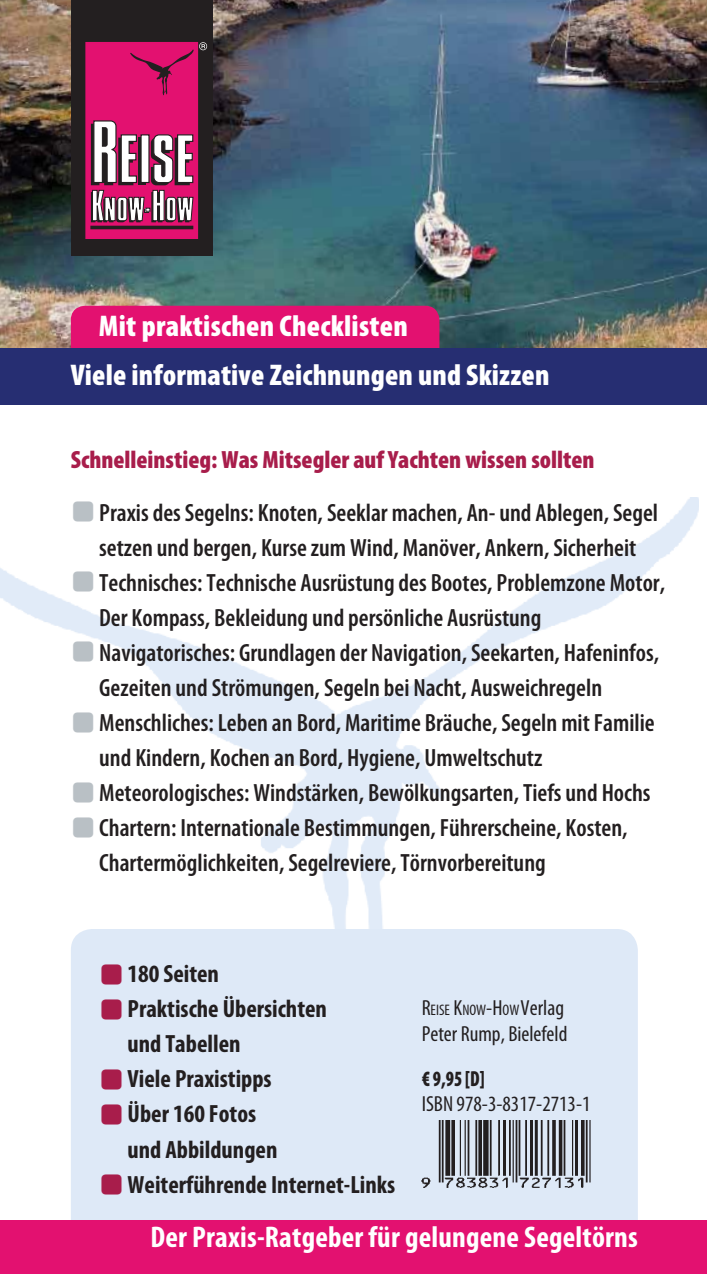
<style>
.page{position:relative;width:707px;height:1274px;background:#fff}
.page>*{position:absolute;margin:0;border:0;box-sizing:border-box;transform-origin:0 0}
.t1{font:900 condensed 30px/49.2px "Myriad Pro";letter-spacing:.005em;color:#fff}
.t2{font:700 condensed 30px "Myriad Pro";letter-spacing:.005em;color:#fff}
.t3{font:600 condensed 25px/52.5px "Myriad Pro";color:#231f20}
.t4{font:700 condensed 25px "Myriad Pro";color:#231f20}
.t5{font:condensed 22px "Myriad Pro";color:#231f20}
.t6{font:900 condensed 22px "Myriad Pro";color:#231f20;scale:.85 1}
.t7{font:condensed 15.25px "Myriad Pro";color:#231f20}
.s1{font-weight:900;color:#a81d4b}
.s2{font-family:"Button Bonus Rounded Negative";font-weight:400;font-stretch:normal;color:#b9c0c5}
.s3{font-family:"Button Bonus Rounded Negative";font-weight:400;font-stretch:normal;color:#a81d4b}
.s4{font-size:22px}
</style>
<div class="page">
<img style="left:0;top:0;width:707px;height:348px">
<img style="left:0;top:497px;width:698px;height:431px">
<div style="left:71px;top:928px;width:567px;height:291px;background:#dee9f7"></div>
<div style="left:99px;top:957px;width:298px;height:273px;background:#dee9f7"></div>
<div style="left:0;top:1219px;width:707px;height:54px;background:#e31170"></div>
<img style="left:422px;top:1119px;width:172px;height:71px">
<div style="left:71px;top:306px;width:368px;height:70px;background:#e31170;border-radius:14px"></div>
<div style="left:0;top:348px;width:707px;height:57px;background:#262e72"></div>
<div style="left:71px;top:0;width:142px;height:255px;background:#231f20"></div>
<div style="left:86px;top:43px;width:111px;height:195px;background:#e31170"></div>
<div style="left:85px;top:42px;width:113px;height:197px;border:2px solid #e41070"></div>
<div style="left:90px;top:226px;width:103px;height:3px;border:1px solid #231f20"></div>
<svg style="left:130px;top:42px;width:77px;height:53px"></svg>
<svg style="left:91px;top:120px;width:103px;height:102px"></svg>
<p class="t1" style="left:71px;top:304px;width:480px;text-indent:28px">Mit praktischen Checklisten<br>Viele informative Zeichnungen und Skizzen</p>
<p class="t3" style="left:71px;top:436px;width:589px"><span class="s1">Schnelleinstieg: Was Mitsegler auf Yachten wissen sollten<br></span><span class="s2">Z</span> Praxis des Segelns: Knoten, Seeklar machen, An- und Ablegen, Segel</p>
<p class="t3" style="left:99px;top:523px;width:539px">setzen und bergen, Kurse zum Wind, Manöver, Ankern, Sicherheit</p>
<p class="t3" style="left:71px;top:558px;width:596px"><span class="s2">Z</span> Technisches: Technische Ausrüstung des Bootes, Problemzone Motor,</p>
<p class="t3" style="left:99px;top:593px;width:444px">Der Kompass, Bekleidung und persönliche Ausrüstung</p>
<p class="t3" style="left:71px;top:628px;width:590px"><span class="s2">Z</span> Navigatorisches: Grundlagen der Navigation, Seekarten, Hafeninfos,</p>
<p class="t3" style="left:99px;top:663px;width:504px">Gezeiten und Strömungen, Segeln bei Nacht, Ausweichregeln</p>
<p class="t3" style="left:71px;top:698px;width:585px"><span class="s2">Z</span> Menschliches: Leben an Bord, Maritime Bräuche, Segeln mit Familie</p>
<p class="t3" style="left:99px;top:733px;width:445px">und Kindern, Kochen an Bord, Hygiene, Umweltschutz</p>
<p class="t3" style="left:71px;top:768px;width:581px"><span class="s2">Z</span> Meteorologisches: Windstärken, Bewölkungsarten, Tiefs und Hochs</p>
<p class="t3" style="left:71px;top:803px;width:558px"><span class="s2">Z</span> Chartern: Internationale Bestimmungen, Führerscheine, Kosten,</p>
<p class="t3" style="left:99px;top:838px;width:448px">Chartermöglichkeiten, Segelreviere, Törnvorbereitung</p>
<p class="t4" style="left:99px;top:964px;width:121px"><span class="s3">Z</span> 180 Seiten</p>
<p class="t4" style="left:99px;top:999px;width:229px"><span class="s3">Z</span> Praktische Übersichten</p>
<p class="t4" style="left:128px;top:1034px;width:115px">und Tabellen</p>
<p class="t4" style="left:99px;top:1069px;width:174px"><span class="s3">Z</span> Viele Praxistipps</p>
<p class="t4" style="left:99px;top:1104px;width:158px"><span class="s3">Z</span> Über 160 Fotos</p>
<p class="t4" style="left:128px;top:1139px;width:151px">und Abbildungen</p>
<p class="t4" style="left:99px;top:1174px;width:298px"><span class="s3">Z</span> Weiterführende Internet-Links</p>
<p class="t7" style="left:422px;top:1000px;width:144px"><span class="s4">R</span>EISE <span class="s4">K</span>NOW<span class="s4">-H</span>OW <span class="s4">V</span><span class="s4">erlag</span></p>
<p class="t5" style="left:422px;top:1025px;width:147px">Peter Rump, Bielefeld</p>
<p class="t6" style="left:422px;top:1070px;width:75px">€ 9,95 [D]</p>
<p class="t5" style="left:422px;top:1095px;width:170px">ISBN 978-3-8317-2713-1</p>
<p class="t2" style="left:151px;top:1225px;width:489px">Der Praxis-Ratgeber für gelungene Segeltörns</p>
</div>
